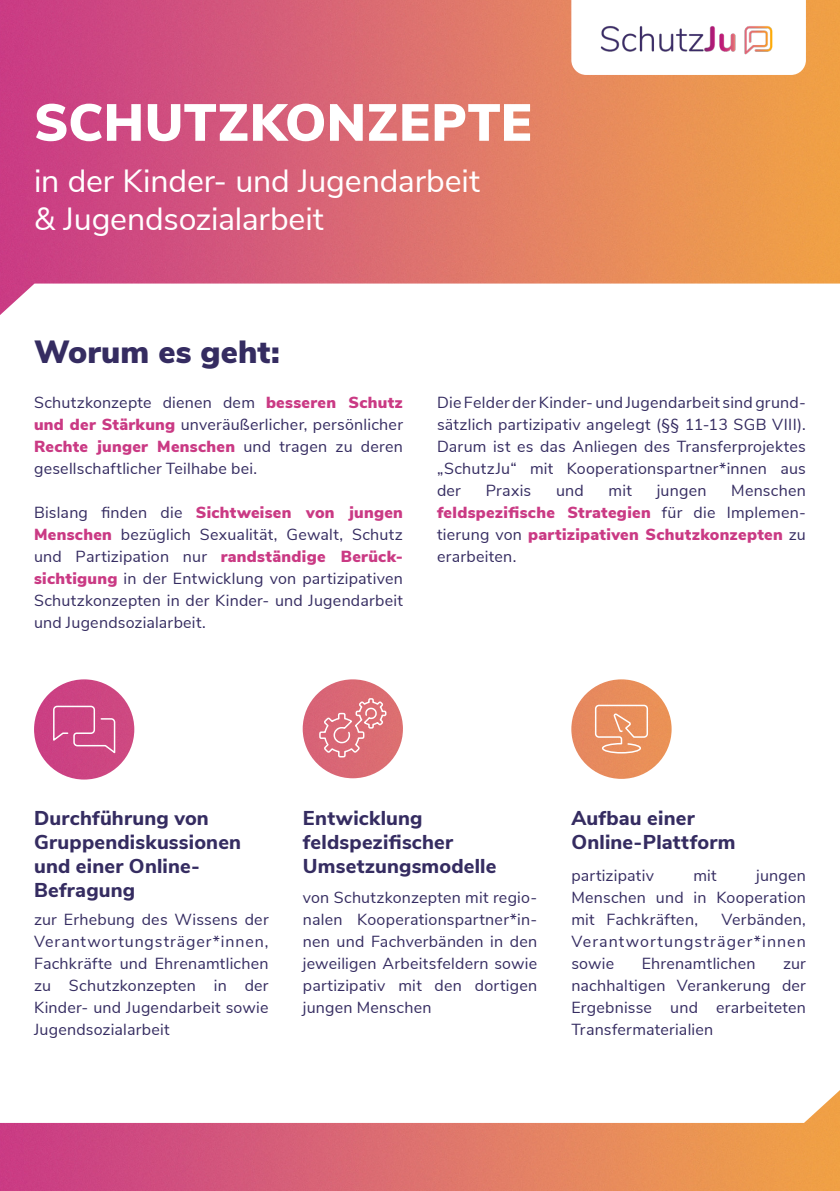
<style>
.page{position:relative;width:840px;height:1191px;background:#fff}
.page>*{position:absolute;margin:0;border:0;box-sizing:border-box;transform-origin:0 0}
.t1{font:900 52px "Nunito Sans";letter-spacing:.005em;color:#fff}
.t2{font:32px/38px "Nunito Sans";letter-spacing:-.005em;color:#fff}
.t3{font:900 32px "Nunito Sans";color:#352c61}
.t4{font:800 20px/24px "Nunito Sans";letter-spacing:.01em;color:#352c61}
.t5{font:16px/22px "Nunito Sans";letter-spacing:.015em;color:#352c61;text-align:justify}
.t6{font:900 16px/22px "Nunito Sans";letter-spacing:.02em;color:#ca3a84;text-align:justify}
.s1{font-weight:900;color:#ca3a84}
.s2{font-weight:400;color:#352c61}
</style>
<div class="page">
<img style="left:0;top:0;width:839px;height:315px">
<div style="left:34px;top:679px;width:100px;height:100px;background:#cc4482;border-radius:50px"></div>
<img style="left:302px;top:679px;width:101px;height:99px">
<div style="left:571px;top:679px;width:100px;height:100px;background:#e88d5b;border-radius:50px"></div>
<img style="left:0;top:1091px;width:839px;height:100px">
<svg style="left:52px;top:705px;width:64px;height:50px;background:#d1578f"></svg>
<svg style="left:594px;top:704px;width:54px;height:50px;background:#eb9e74"></svg>
<svg style="left:318px;top:697px;width:69px;height:61px;background:#de7c85"></svg>
<svg style="left:571px;top:0;width:234px;height:75px"></svg>
<img style="left:600px;top:25px;width:172px;height:30px">
<h1 class="t1" style="left:34px;top:84px;width:499px">SCHUTZKONZEPTE</h1>
<h2 class="t2" style="left:34px;top:160px;width:447px">in der Kinder- und Jugendarbeit &amp; Jugendsozialarbeit</h2>
<h2 class="t3" style="left:34px;top:328px;width:247px">Worum es geht:</h2>
<p class="t5" style="left:34px;top:391px;width:370px">Schutzkonzepte dienen dem <span class="s1">besseren Schutz und der Stärkung</span> unveräußerlicher, persönlicher <span class="s1">Rechte junger Menschen</span> und tragen zu deren gesellschaftlicher Teilhabe bei.</p>
<p class="t5" style="left:34px;top:501px;width:370px">Bislang finden die <span class="s1">Sichtweisen von jungen Menschen</span> bezüglich Sexualität, Gewalt, Schutz und Partizipation nur <span class="s1">randständige Berück&shy;sichtigung</span> in der Entwicklung von partizipativen Schutzkonzepten in der Kinder- und Jugendarbeit und Jugendsozialarbeit.</p>
<p class="t5" style="left:437px;top:391px;width:370px">Die Felder der Kinder- und Jugendarbeit sind grund&shy;sätzlich partizipativ angelegt (§§ 11-13 SGB VIII).<br>Darum ist es das Anliegen des Transferprojektes „SchutzJu“ mit Kooperationspartner*innen aus der</p>
<p class="t6" style="left:437px;top:479px;width:370px;text-indent:294px"><span class="s2">Menschen </span>feldspezifische Strategien <span class="s2">für die Implemen&shy;tierung von</span> partizipativen Schutzkonzepten <span class="s2">zu erarbeiten.</span></p>
<p class="t5" style="left:485px;top:479px;width:47px">Praxis</p>
<p class="t5" style="left:555px;top:479px;width:29px">und</p>
<p class="t5" style="left:608px;top:479px;width:25px">mit</p>
<p class="t5" style="left:656px;top:479px;width:51px">jungen</p>
<p class="t4" style="left:34px;top:805px;width:208px">Durchführung von<br>Gruppendiskussionen und einer Online-<br>Befragung</p>
<p class="t5" style="left:34px;top:907px;width:236px">zur Erhebung des Wissens der Verantwortungsträger*innen, Fachkräfte und Ehrenamtlichen zu Schutzkonzepten in der Kinder- und Jugendarbeit sowie Jugendsozialarbeit</p>
<p class="t4" style="left:303px;top:805px;width:195px">Entwicklung feldspezifischer<br>Umsetzungsmodelle</p>
<p class="t5" style="left:303px;top:885px;width:236px">von Schutzkonzepten mit regio&shy;nalen Kooperationspartner*in&shy;nen und Fachverbänden in den jeweiligen Arbeitsfeldern sowie partizipativ mit den dortigen jungen Menschen</p>
<p class="t4" style="left:571px;top:805px;width:165px">Aufbau einer<br>Online-Plattform</p>
<p class="t5" style="left:571px;top:863px;width:84px">partizipativ</p>
<p class="t5" style="left:693px;top:863px;width:25px">mit</p>
<p class="t5" style="left:571px;top:863px;width:236px;text-indent:185px">jungen Menschen und in Kooperation mit Fachkräften,</p>
<p class="t5" style="left:571px;top:907px;width:236px;text-indent:150px">Verbänden, Verantwortungsträger*innen sowie</p>
<p class="t5" style="left:641px;top:951px;width:115px">Ehrenamtlichen</p>
<p class="t5" style="left:571px;top:951px;width:236px;text-indent:211px">zur nachhaltigen Verankerung der Ergebnisse und erarbeiteten Transfermaterialien</p>
</div>
